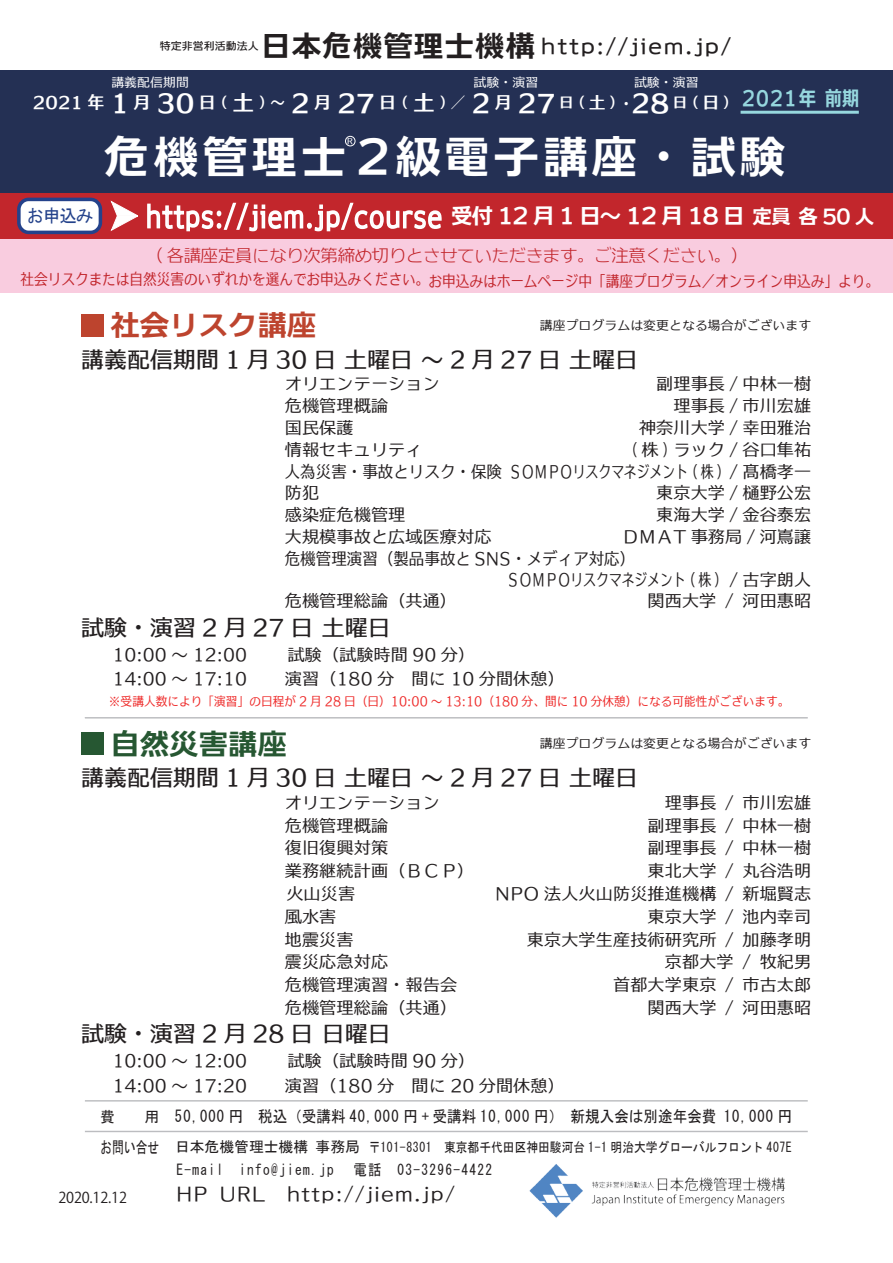
<style>
.page{position:relative;width:893px;height:1263px;background:#fff}
.page>*{position:absolute;margin:0;border:0;box-sizing:border-box;transform-origin:0 0}
.t1{font:45.75px "C4 Universal View DSP E";letter-spacing:.075em;color:#fff}
.t2{font:29.4px "C4 Universal View DSP R";letter-spacing:.075em;color:#fff;scale:.74 1}
.t3{font:29.4px "C4 Universal View DSP E";color:#bd442e}
.t4{font:29.4px "C4 Universal View DSP E";color:#265732}
.t5{font:22.95px "C4 Gothic Duex Nexus D";color:#231f20}
.t6{font:21px "C4 Universal View DSP D";letter-spacing:.075em;color:#231f20}
.t7{font:19.2px "C4 Gothic Duex Nexus R";letter-spacing:.075em;color:#231f20}
.t8{font:18px "C4 Universal View DSP EL";letter-spacing:-.05em;color:#c2262c}
.t9{font:17.85px "MS Gothic";color:#24428b}
.t10{font:17.55px "C4 Gothic Duex Nexus E";color:#fff;scale:.96 1}
.t11{font:17.25px "C4 Gothic Duex Nexus R";color:#231f20}
.t12{font:17.25px/21.8px "C4 Gothic Duex Nexus R";color:#231f20;text-align:right;scale:.75 1}
.t13{font:17.25px/20.9px "C4 Gothic Duex Nexus R";color:#231f20;scale:.9 1}
.t14{font:16.2px "MS Gothic";color:#231f20;scale:.9 1}
.t15{font:16.05px "C4 Gothic Duex Nexus R";letter-spacing:-.01em;color:#c2262c;scale:.86 1}
.t16{font:15px "Koz Go Pro";letter-spacing:-.01em;color:#231f20;scale:.96 1}
.t17{font:14.85px "MS Gothic";letter-spacing:.1em;color:#231f20;scale:.9 1}
.t18{font:13.5px "MS Gothic";color:#231f20;scale:.87 1}
.t19{font:12.9px "C4 Gothic Duex Nexus R";color:#ee2928;scale:.9 1}
.t20{font:12.9px "C4 Gothic Duex Nexus R";color:#231f20}
.t21{font:12.9px "C4 Gothic Duex Nexus R";color:#fff}
.t22{font:10.95px "C4 Universal View BDY D";color:#231f20}
.t23{font:7.95px "C4 Gothic Duex Nexus D";color:#fff}
.s1{font-family:"C4 Universal View DSP E";font-size:29.85px}
.s2{font-size:26.25px}
.s3{font-size:15px}
.s4{font-size:22.5px}
.s5{font-family:"Koz Go Pro";font-size:15px}
.s6{font-family:"C4 Universal View DSP E";font-size:22.05px}
.s7{font-family:"C4 Universal View DSP E";font-size:20.1px}
.s8{font-size:14.85px}
.s9{font-size:16.2px}
</style>
<div class="page">
<div style="left:0;top:70px;width:893px;height:125px;background:#243054"></div>
<hr style="left:85px;top:717px;width:723px;height:1px;background:#bcbdc0">
<div style="left:0;top:193px;width:893px;height:99px;background:#f9ccdf"></div>
<div style="left:0;top:193px;width:893px;height:45px;background:#c2262c"></div>
<div style="left:19px;top:199px;width:81px;height:33px;background:#fff;border-radius:10px"></div>
<div style="left:17px;top:198px;width:85px;height:36px;border:4px solid #24428b;border-radius:10px"></div>
<svg style="left:146px;top:135px;width:296px;height:104px"></svg>
<svg style="left:110px;top:200px;width:28px;height:31px"></svg>
<div style="left:81px;top:732px;width:23px;height:23px;background:#265732"></div>
<hr style="left:85px;top:1100px;width:723px;height:1px;background:#bcbdc0">
<img style="left:529px;top:1164px;width:256px;height:54px">
<hr style="left:85px;top:1131px;width:723px;height:1px;background:#bcbdc0">
<div style="left:81px;top:314px;width:23px;height:23px;background:#bd442e"></div>
<hr style="left:741px;top:111px;width:118px;height:3px;background:#96d7de">
<p class="t22" style="left:160px;top:40px;width:101px">特定非営利活動法人</p>
<p class="t6" style="left:261px;top:35px;width:472px"><span class="s1">日本危機管理士機構</span> http://jiem.jp/</p>
<p class="t21" style="left:111px;top:76px;width:79px">講義配信期間</p>
<p class="t21" style="left:474px;top:76px;width:66px">試験・演習</p>
<p class="t21" style="left:634px;top:76px;width:66px">試験・演習</p>
<p class="t10" style="left:33px;top:94px;width:863px">2021年 <span class="s2">1</span>月 <span class="s2">30</span>日<span class="s3">(</span> <span class="s4">土</span> <span class="s3">)～</span> <span class="s2">2</span>月 <span class="s2">27</span>日<span class="s3">(</span> <span class="s4">土</span> <span class="s3">)</span><span class="s5">／</span> <span class="s2">2</span>月 <span class="s2">27</span><span class="s3">日(</span>土<span class="s3">)</span> <span class="s5">•</span> <span class="s2">28</span><span class="s3">日(</span>日<span class="s3">)</span> <sup>２０２1年</sup> <sup>前期</sup></p>
<h1 class="t1" style="left:104px;top:134px;width:683px">危機管理士 2級電子講座・試験</h1>
<p class="t23" style="left:347px;top:137px;width:7px">R</p>
<p class="t9" style="left:27px;top:207px;width:68px">お申込み</p>
<h2 class="t2" style="left:146px;top:201px;width:985px">https://jiem.jp/course <span class="s6">受付 12 月 1 日～ 12 月 18 日</span> <span class="s7">定員 各 50 人</span></h2>
<p class="t8" style="left:154px;top:246px;width:587px">( 各講座定員になり次第締め切りとさせていただきます。ご注意ください。)</p>
<p class="t15" style="left:21px;top:273px;width:1000px">社会リスクまたは自然災害のいずれかを選んでお申込みください。お申込みはホームページ中「講座プログラム／オンライン申込み」より。</p>
<h2 class="t3" style="left:110px;top:310px;width:208px">社会リスク講座</h2>
<p class="t20" style="left:540px;top:319px;width:273px">講座プログラムは変更となる場合がございます</p>
<h3 class="t5" style="left:81px;top:347px;width:558px">講義配信期間 1 月 30 日土曜日～ 2 月 27 日土曜日</h3>
<p class="t11" style="left:285px;top:375px;width:157px">オリエンテーション</p>
<p class="t11" style="left:656px;top:375px;width:157px">副理事長 / 中林一樹</p>
<p class="t11" style="left:285px;top:397px;width:105px">危機管理概論</p>
<p class="t11" style="left:673px;top:397px;width:139px">理事長 / 市川宏雄</p>
<p class="t11" style="left:285px;top:419px;width:70px">国民保護</p>
<p class="t11" style="left:639px;top:419px;width:174px">神奈川大学 / 幸田雅治</p>
<p class="t11" style="left:285px;top:441px;width:139px">情報セキュリティ</p>
<p class="t12" style="left:285px;top:438px;width:704px">( 株 ) ラック / 谷口隼祐<br>人為災害・事故とリスク・保険ＳＯＭＰＯリスクマネジメント ( 株 ) / 髙橋孝一</p>
<p class="t11" style="left:285px;top:484px;width:36px">防犯</p>
<p class="t11" style="left:656px;top:484px;width:157px">東京大学 / 樋野公宏</p>
<p class="t11" style="left:285px;top:506px;width:122px">感染症危機管理</p>
<p class="t11" style="left:656px;top:506px;width:157px">東海大学 / 金谷泰宏</p>
<p class="t11" style="left:285px;top:528px;width:208px">大規模事故と広域医療対応</p>
<p class="t11" style="left:622px;top:528px;width:191px">ＤＭＡT 事務局 / 河嶌譲</p>
<p class="t13" style="left:506px;top:548px;width:340px;text-indent:-222px">危機管理演習（製品事故と SNS・メディア対応）<br>ＳＯＭＰＯリスクマネジメント ( 株 ) / 古字朗人</p>
<p class="t11" style="left:285px;top:592px;width:174px">危機管理総論（共通）</p>
<p class="t11" style="left:648px;top:592px;width:165px">関西大学 / 河田惠昭</p>
<h3 class="t5" style="left:81px;top:616px;width:311px">試験・演習 2 月 27 日土曜日</h3>
<p class="t11" style="left:112px;top:646px;width:136px">10:00 ～ 12:00</p>
<p class="t11" style="left:287px;top:646px;width:189px">試験（試験時間 90 分）</p>
<p class="t11" style="left:112px;top:670px;width:136px">14:00 ～ 17:10</p>
<p class="t11" style="left:285px;top:670px;width:282px">演習（180 分　間に 10 分間休憩）</p>
<p class="t19" style="left:109px;top:695px;width:758px">※受講人数により「演習」の日程が 2 月 28 日（日）10:00 ～ 13:10（180 分、間に 10 分休憩）になる可能性がございます。</p>
<h2 class="t4" style="left:110px;top:729px;width:178px">自然災害講座</h2>
<p class="t20" style="left:540px;top:737px;width:273px">講座プログラムは変更となる場合がございます</p>
<h3 class="t5" style="left:81px;top:766px;width:558px">講義配信期間 1 月 30 日土曜日～ 2 月 27 日土曜日</h3>
<p class="t11" style="left:285px;top:794px;width:157px">オリエンテーション</p>
<p class="t11" style="left:665px;top:794px;width:148px">理事長 / 市川宏雄</p>
<p class="t11" style="left:285px;top:816px;width:105px">危機管理概論</p>
<p class="t11" style="left:648px;top:816px;width:165px">副理事長 / 中林一樹</p>
<p class="t11" style="left:285px;top:839px;width:105px">復旧復興対策</p>
<p class="t11" style="left:648px;top:839px;width:165px">副理事長 / 中林一樹</p>
<p class="t11" style="left:285px;top:862px;width:191px">業務継続計画（ＢＣＰ）</p>
<p class="t11" style="left:648px;top:862px;width:165px">東北大学 / 丸谷浩明</p>
<p class="t11" style="left:286px;top:885px;width:70px">火山災害</p>
<p class="t11" style="left:496px;top:885px;width:317px">NPO 法人火山防災推進機構 / 新堀賢志</p>
<p class="t11" style="left:285px;top:907px;width:53px">風水害</p>
<p class="t11" style="left:648px;top:907px;width:165px">東京大学 / 池内幸司</p>
<p class="t11" style="left:285px;top:930px;width:70px">地震災害</p>
<p class="t11" style="left:527px;top:930px;width:286px">東京大学生産技術研究所 / 加藤孝明</p>
<p class="t11" style="left:285px;top:953px;width:105px">震災応急対応</p>
<p class="t11" style="left:665px;top:953px;width:148px">京都大学 / 牧紀男</p>
<p class="t11" style="left:285px;top:976px;width:174px">危機管理演習・報告会</p>
<p class="t11" style="left:613px;top:976px;width:200px">首都大学東京 / 市古太郎</p>
<p class="t11" style="left:285px;top:999px;width:174px">危機管理総論（共通）</p>
<p class="t11" style="left:648px;top:999px;width:165px">関西大学 / 河田惠昭</p>
<h3 class="t5" style="left:81px;top:1022px;width:311px">試験・演習 2 月 28 日日曜日</h3>
<p class="t11" style="left:112px;top:1052px;width:136px">10:00 ～ 12:00</p>
<p class="t11" style="left:287px;top:1052px;width:189px">試験（試験時間 90 分）</p>
<p class="t11" style="left:112px;top:1076px;width:136px">14:00 ～ 17:20</p>
<p class="t11" style="left:285px;top:1076px;width:282px">演習（180 分　間に 20 分間休憩）</p>
<p class="t14" style="left:100px;top:1108px;width:771px"><span class="s8">費　　用</span> 50,000 円　税込（受講料 40,000 円 + 受講料 10,000 円）　新規入会は別途年会費 10,000 円</p>
<p class="t17" style="left:176px;top:1162px;width:176px">E-mail　info@jiem.jp</p>
<p class="t17" style="left:353px;top:1162px;width:155px">電話　03-3296-4422</p>
<p class="t18" style="left:100px;top:1140px;width:796px"><span class="s9">お問い合せ</span> <span class="s8">日本危機管理士機構 事務局</span> 〒101-8301　東京都千代田区神田駿河台 1-1 明治大学グローバルフロント 407E</p>
<p class="t7" style="left:176px;top:1184px;width:280px">HP URL　http://jiem.jp/</p>
<p class="t16" style="left:58px;top:1188px;width:73px">2020.12.12</p>
</div>
